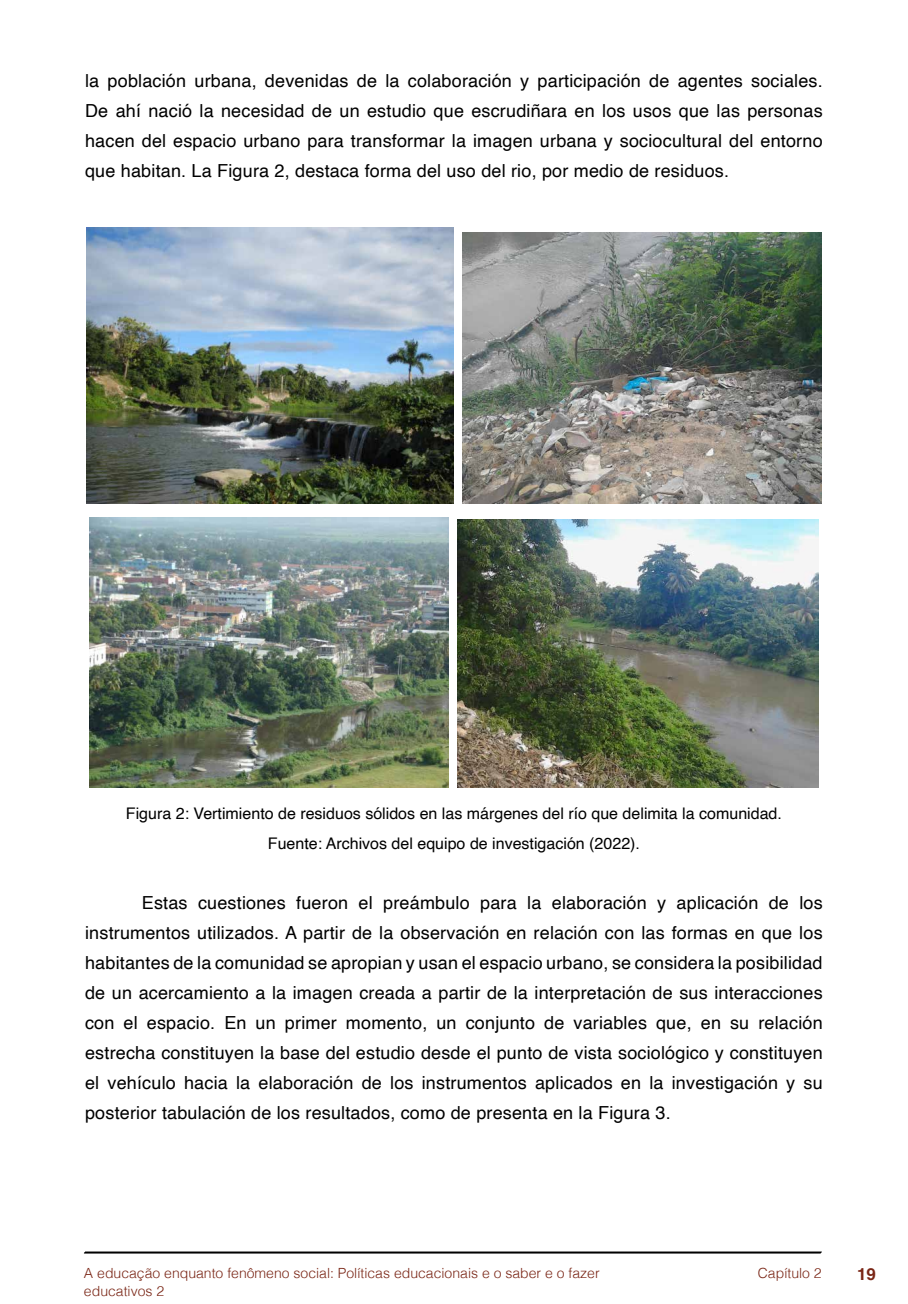
<style>
.page{position:relative;width:908px;height:1304px;background:#fff}
.page>*{position:absolute;margin:0;border:0;box-sizing:border-box;transform-origin:0 0}
.t1{font:18px/30px "Helvetica";letter-spacing:.01em;color:#000;text-align:justify}
.t2{font:700 16.8px "Helvetica";color:#7a2616}
.t3{font:16px/30.6px "Helvetica";color:#000;text-align:center}
.t4{font:300 14px/18px "Helvetica";color:#7a2616}
</style>
<div class="page">
<svg style="left:84px;top:1251px;width:737px;height:3px;background:#515151"></svg>
<img style="left:87px;top:227px;width:366px;height:276px">
<img style="left:462px;top:233px;width:358px;height:270px">
<img style="left:90px;top:518px;width:358px;height:270px">
<img style="left:457px;top:519px;width:360px;height:269px">
<p class="t1" style="left:85px;top:66px;width:738px">la población urbana, devenidas de la colaboración y participación de agentes sociales.<br>De ahí nació la necesidad de un estudio que escrudiñara en los usos que las personas hacen del espacio urbano para transformar la imagen urbana y sociocultural del entorno que habitan. La Figura 2, destaca forma del uso del rio, por medio de residuos.</p>
<p class="t3" style="left:126px;top:798px;width:657px">Figura 2: Vertimiento de residuos sólidos en las márgenes del río que delimita la comunidad.<br>Fuente: Archivos del equipo de investigación (2022).</p>
<p class="t1" style="left:85px;top:888px;width:738px;text-indent:57px">Estas cuestiones fueron el preámbulo para la elaboración y aplicación de los instrumentos utilizados. A partir de la observación en relación con las formas en que los habitantes de la comunidad se apropian y usan el espacio urbano, se considera la posibilidad de un acercamiento a la imagen creada a partir de la interpretación de sus interacciones con el espacio. En un primer momento, un conjunto de variables que, en su relación estrecha constituyen la base del estudio desde el punto de vista sociológico y constituyen el vehículo hacia la elaboración de los instrumentos aplicados en la investigación y su posterior tabulación de los resultados, como de presenta en la Figura 3.</p>
<p class="t4" style="left:84px;top:1263px;width:517px">A educação enquanto fenômeno social: Políticas educacionais e o saber e o fazer educativos 2</p>
<p class="t4" style="left:757px;top:1263px;width:65px">Capítulo 2</p>
<p class="t2" style="left:856px;top:1264px;width:20px">19</p>
</div>
